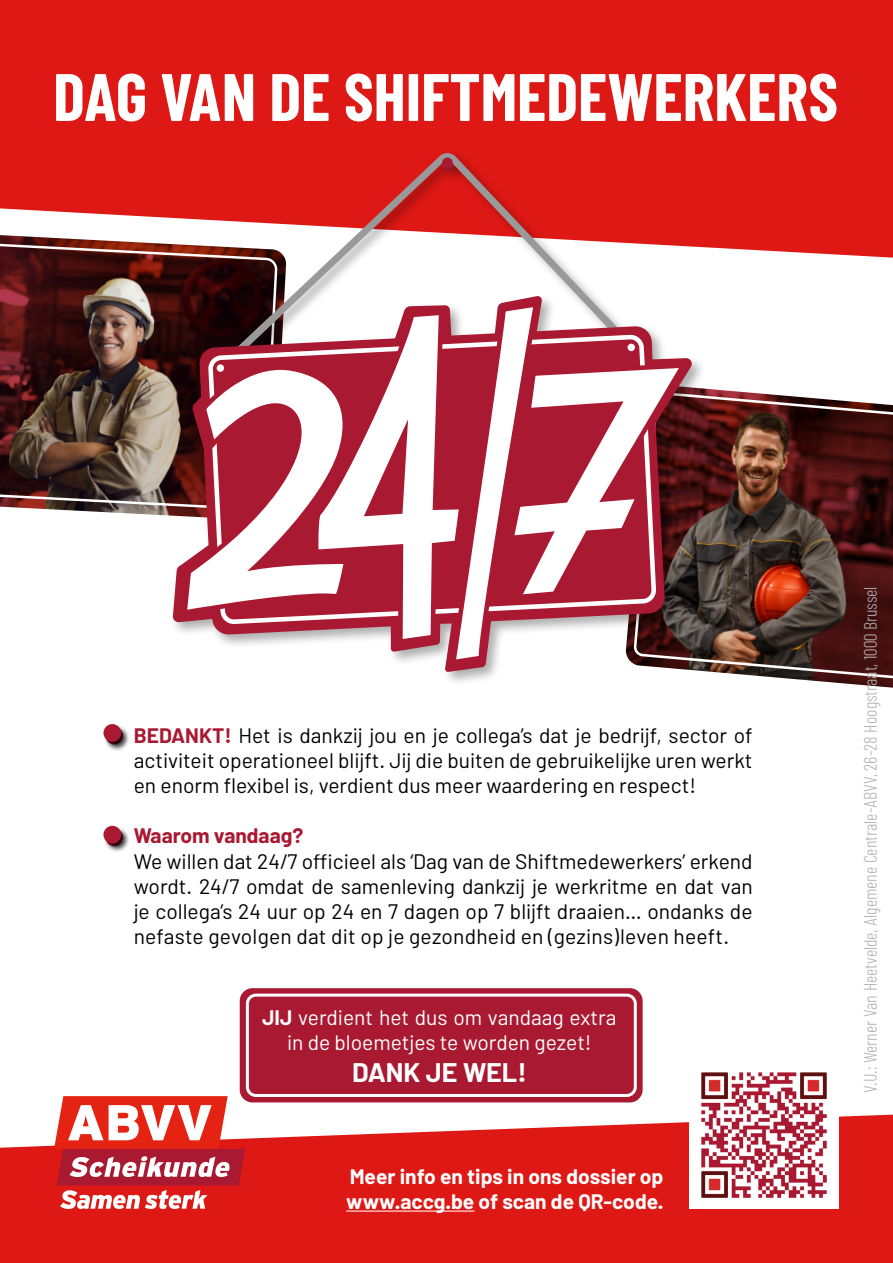
<style>
.page{position:relative;width:893px;height:1263px;background:#fff}
.page>*{position:absolute;margin:0;border:0;box-sizing:border-box;transform-origin:0 0}
.t1{font:700 66.9px "Barlow Condensed";color:#fff}
.t2{font:700 27px "Barlow";color:#fff}
.t3{font:21px/25.2px "Barlow";color:#000;text-align:justify}
.t4{font:21px/25.2px "Barlow";color:#fff;text-align:center}
.t5{font:700 21px/25.2px "Barlow";color:#fff}
.t6{font:700 21px "Barlow";color:#a91932}
.t7{font:300 18px "Barlow Condensed";color:#b3b2b2}
.s1{font-weight:700;color:#a91932}
.s2{font-weight:700}
</style>
<div class="page">
<div style="left:0;top:0;width:893px;height:258px;background:#de1815"></div>
<img style="left:706px;top:393px;width:187px;height:295px">
<img style="left:0;top:235px;width:170px;height:281px">
<img style="left:0;top:237px;width:170px;height:275px">
<div style="left:170px;top:150px;width:536px;height:537px;background:#000;opacity:.32"></div>
<svg style="left:218px;top:153px;width:416px;height:143px;fill:#de1815"></svg>
<svg style="left:173px;top:296px;width:520px;height:376px"></svg>
<svg style="left:208px;top:335px;width:106px;height:289px"></svg>
<svg style="left:182px;top:360px;width:132px;height:255px"></svg>
<svg style="left:314px;top:310px;width:137px;height:334px"></svg>
<svg style="left:451px;top:302px;width:236px;height:363px"></svg>
<div style="left:217px;top:364px;width:7px;height:8px;background:#fff;border-radius:50%"></div>
<div style="left:627px;top:344px;width:8px;height:7px;background:#fff;border-radius:50%"></div>
<div style="left:442px;top:158px;width:11px;height:10px;background:#a91932;border-radius:50%"></div>
<svg style="left:0;top:1114px;width:893px;height:149px;background:#e12d2a"></svg>
<div style="left:240px;top:988px;width:403px;height:114px;background:#a91932;border-radius:13px"></div>
<div style="left:246px;top:994px;width:391px;height:103px;border:3px solid #fff;border-radius:9px"></div>
<img style="left:689px;top:1072px;width:149px;height:137px">
<svg style="left:54px;top:1096px;width:191px;height:113px"></svg>
<hr style="left:346px;top:1210px;width:128px;height:1px;background:#fff">
<div style="left:103px;top:724px;width:27px;height:26px;background:#000;opacity:.75"></div>
<div style="left:103px;top:724px;width:18px;height:18px;background:#a91932;border-radius:50%"></div>
<div style="left:103px;top:825px;width:27px;height:27px;background:#000;opacity:.75"></div>
<div style="left:103px;top:826px;width:18px;height:17px;background:#a91932;border-radius:50%"></div>
<h1 class="t1" style="left:53px;top:55px;width:786px">DAG VAN DE SHIFTMEDEWERKERS</h1>
<p class="t3" style="left:134px;top:722px;width:620px"><span class="s1">BEDANKT!</span> Het is dankzij jou en je collega’s dat je bedrijf, sector of activiteit operationeel blijft. Jij die buiten de gebruikelijke uren werkt en enorm flexibel is, verdient dus meer waardering en respect!</p>
<p class="t6" style="left:134px;top:823px;width:171px">Waarom vandaag?</p>
<p class="t3" style="left:134px;top:848px;width:620px">We willen dat 24/7 officieel als ‘Dag van de Shiftmedewerkers’ erkend wordt. 24/7 omdat de samenleving dankzij je werkritme en dat van je collega’s 24 uur op 24 en 7 dagen op 7 blijft draaien… ondanks de nefaste gevolgen dat dit op je gezondheid en (gezins)leven heeft.</p>
<p class="t4" style="left:262px;top:1004px;width:356px"><span class="s2">JIJ</span> verdient het dus om vandaag extra in de bloemetjes te worden gezet!</p>
<p class="t2" style="left:352px;top:1056px;width:176px">DANK JE WEL!</p>
<p class="t5" style="left:346px;top:1163px;width:319px">Meer info en tips in ons dossier op www.accg.be of scan de QR-code.</p>
<p class="t7" style="left:859px;top:1093px;width:508px;rotate:-90deg">V.U.: Werner Van Heetvelde, Algemene Centrale-ABVV, 26-28 Hoogstraat, 1000 Brussel</p>
</div>
